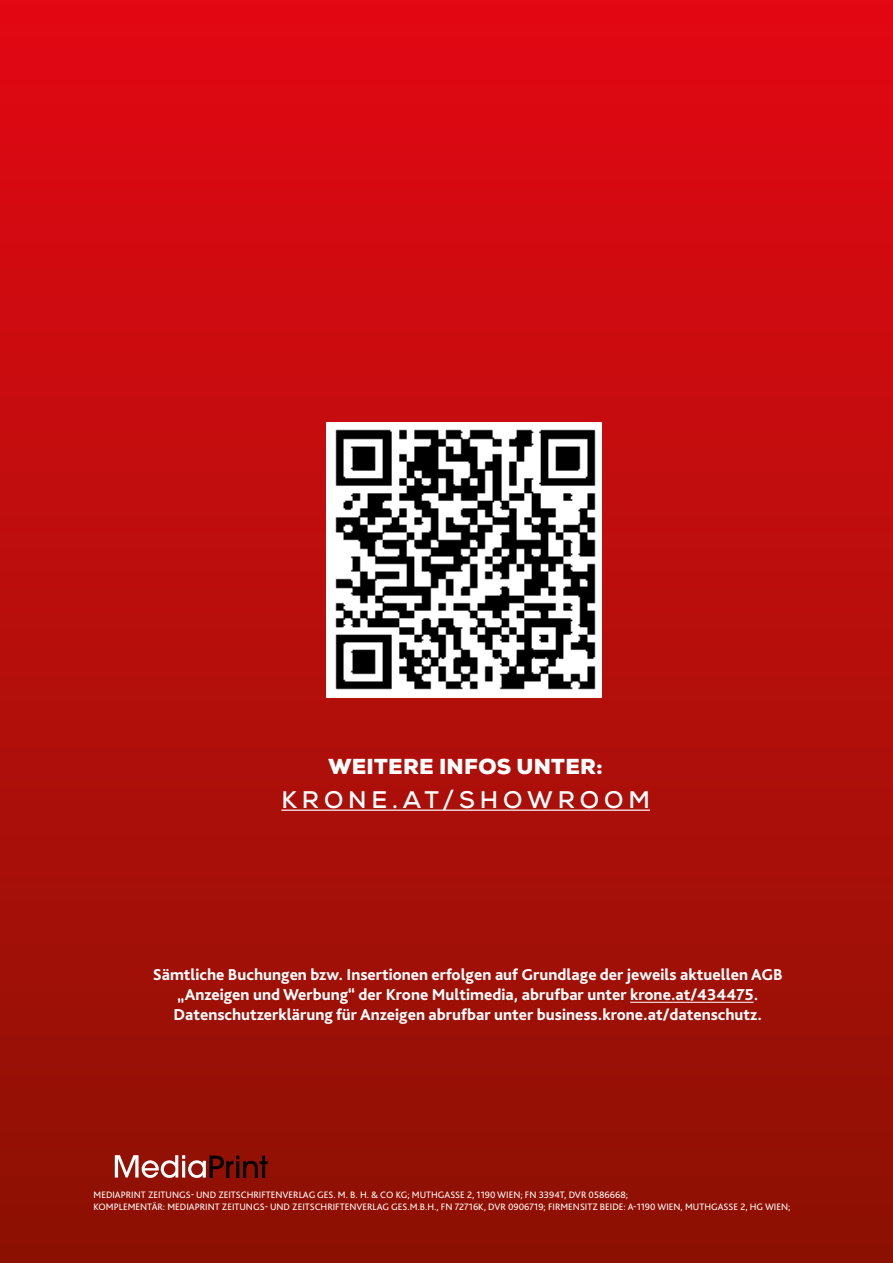
<style>
.page{position:relative;width:893px;height:1263px;background:#fff}
.page>*{position:absolute;margin:0;border:0;box-sizing:border-box;transform-origin:0 0}
.t1{font:700 24px "Nexa";letter-spacing:.205em;color:#fff}
.t2{font:900 21px "Nexa";letter-spacing:.015em;color:#fff}
.t3{font:800 16.5px/19.8px "Bliss Pro";color:#fff;text-align:center}
.t4{font:9.75px/11.7px "Bliss Pro";color:#fff}
</style>
<div class="page">
<div style="left:0;top:0;width:893px;height:1263px;background:linear-gradient(to bottom,#e30914,#8c1203)"></div>
<img style="left:328px;top:422px;width:275px;height:275px">
<hr style="left:281px;top:809px;width:369px;height:2px;background:#fff">
<svg style="left:115px;top:1155px;width:153px;height:23px"></svg>
<hr style="left:630px;top:1002px;width:124px;height:1px;background:#fff">
<h2 class="t2" style="left:328px;top:752px;width:276px">WEITERE INFOS UNTER:</h2>
<h1 class="t1" style="left:281px;top:784px;width:370px">KRONE.AT/SHOWROOM</h1>
<p class="t3" style="left:153px;top:964px;width:632px">Sämtliche Buchungen bzw. Insertionen erfolgen auf Grundlage der jeweils aktuellen AGB „Anzeigen und Werbung“ der Krone Multimedia, abrufbar unter krone.at/434475.<br>Datenschutzerklärung für Anzeigen abrufbar unter business.krone.at/datenschutz.</p>
<p class="t4" style="left:94px;top:1189px;width:698px">MEDIAPRINT ZEITUNGS- UND ZEITSCHRIFTENVERLAG GES. M. B. H. &amp; CO KG; MUTHGASSE 2, 1190 WIEN; FN 3394T, DVR 0586668;<br>KOMPLEMENTÄR: MEDIAPRINT ZEITUNGS- UND ZEITSCHRIFTENVERLAG GES.M.B.H., FN 72716K, DVR 0906719; FIRMENSITZ BEIDE: A-1190 WIEN, MUTHGASSE 2, HG WIEN;</p>
</div>
